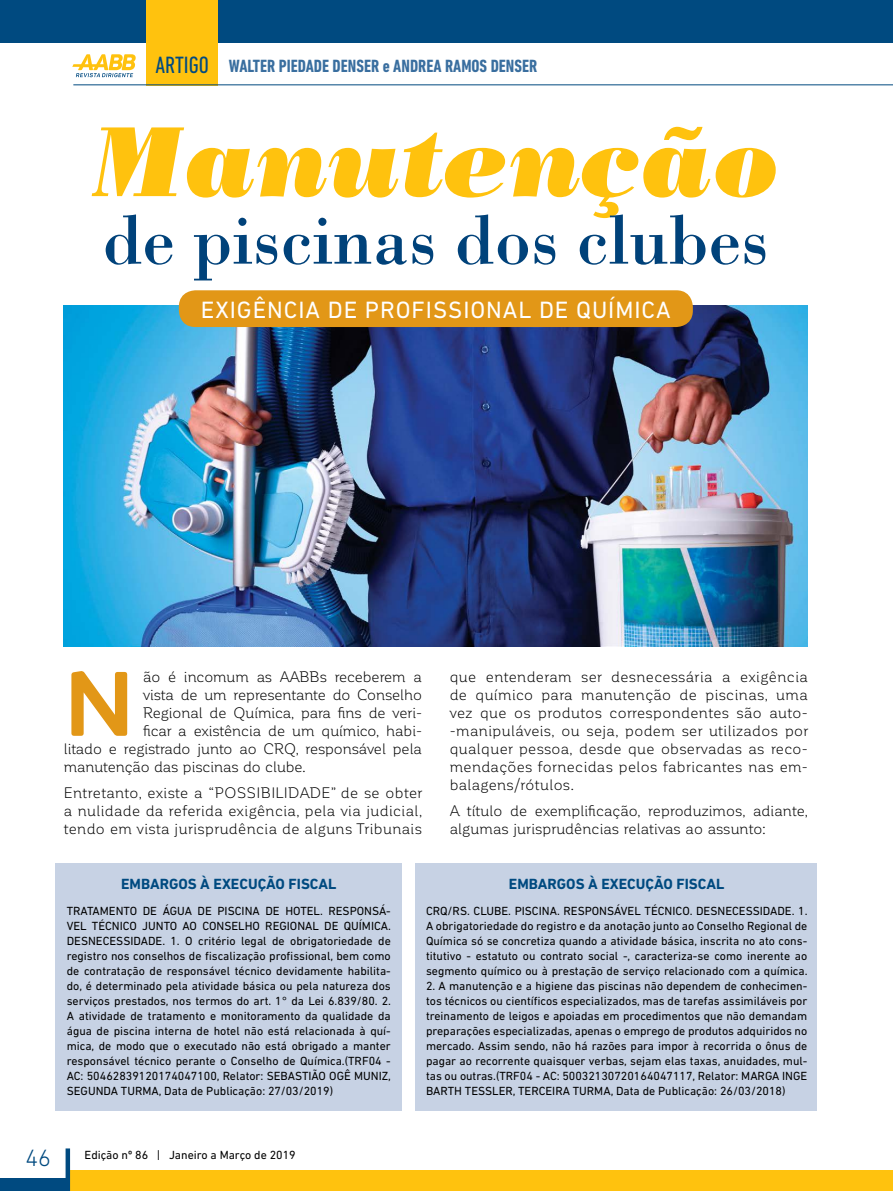
<style>
.page{position:relative;width:893px;height:1191px;background:#fff}
.page>*{position:absolute;margin:0;border:0;box-sizing:border-box;transform-origin:0 0}
.t1{font:italic 99px "Bodoni Std Poster";color:#ffc20e}
.t2{font:700 90px "Corporative Soft";color:#e29717}
.t3{font:72px "Bodoni Std";color:#00427a}
.t4{font:24px "DIN Next LT Pro";letter-spacing:.04em;color:#fff}
.t5{font:300 24px "DIN Next LT Pro";color:#004a80}
.t6{font:700 condensed 18px "DIN Next LT Pro";color:#396e9f}
.t7{font:15px/18px "Corporative Soft";letter-spacing:-.005em;color:#000;text-align:justify}
.t8{font:700 15px "DIN Next LT Pro";color:#004a80}
.t9{font:12px/15px "DIN Next LT Pro";color:#000;text-align:justify}
.s1{font-weight:400;font-size:24px;color:#004a80}
</style>
<div class="page">
<div style="left:68px;top:1170px;width:824px;height:21px;background:#ffc20e"></div>
<hr style="left:66px;top:1148px;width:4px;height:43px;background:#004a80">
<div style="left:0;top:1178px;width:68px;height:13px;background:#004a80"></div>
<img style="left:64px;top:306px;width:744px;height:340px">
<div style="left:415px;top:863px;width:401px;height:247px;background:#c7d2e4"></div>
<div style="left:55px;top:863px;width:347px;height:247px;background:#c7d2e4"></div>
<div style="left:0;top:0;width:893px;height:43px;background:#004a80"></div>
<svg style="left:72px;top:54px;width:64px;height:23px"></svg>
<div style="left:146px;top:0;width:72px;height:85px;background:#ffc20e"></div>
<hr style="left:73px;top:84px;width:820px;height:1px;background:#004a80">
<div style="left:179px;top:290px;width:514px;height:37px;background:#e29717;border-radius:16px"></div>
<h3 class="t6" style="left:155px;top:55px;width:383px"><span class="s1">ARTIGO</span> WALTER PIEDADE DENSER e ANDREA RAMOS DENSER</h3>
<h1 class="t1" style="left:92px;top:102px;width:689px">Manutenção</h1>
<h3 class="t3" style="left:103px;top:196px;width:668px">de piscinas dos clubes</h3>
<h3 class="t4" style="left:201px;top:295px;width:471px">EXIGÊNCIA DE PROFISSIONAL DE QUÍMICA</h3>
<h2 class="t2" style="left:64px;top:655px;width:72px">N</h2>
<p class="t7" style="left:143px;top:667px;width:280px">ão é incomum as AABBs receberem a</p>
<p class="t7" style="left:450px;top:667px;width:360px">que entenderam ser desnecessária a exigência de químico para manutenção de piscinas, uma vez que os produtos correspondentes são auto--manipuláveis, ou seja, podem ser utilizados por qualquer pessoa, desde que observadas as reco&shy;mendações fornecidas pelos fabricantes nas em&shy;balagens/rótulos.</p>
<p class="t7" style="left:450px;top:802px;width:360px">A título de exemplificação, reproduzimos, adiante, algumas jurisprudências relativas ao assunto:</p>
<p class="t7" style="left:143px;top:685px;width:280px">vista de um representante do Conselho</p>
<p class="t7" style="left:143px;top:703px;width:280px">Regional de Química, para fins de veri-</p>
<p class="t7" style="left:143px;top:721px;width:280px">ficar a existência de um químico, habi-</p>
<p class="t7" style="left:64px;top:739px;width:360px">litado e registrado junto ao CRQ, responsável pela</p>
<p class="t7" style="left:64px;top:757px;width:243px">manutenção das piscinas do clube.</p>
<p class="t7" style="left:64px;top:784px;width:360px">Entretanto, existe a “POSSIBILIDADE” de se obter a nulidade da referida exigência, pela via judicial, tendo em vista jurisprudência de alguns Tribunais</p>
<p class="t8" style="left:121px;top:875px;width:217px">EMBARGOS À EXECUÇÃO FISCAL</p>
<p class="t9" style="left:67px;top:903px;width:326px">TRATAMENTO DE ÁGUA DE PISCINA DE HOTEL. RESPONSÁ-VEL TÉCNICO JUNTO AO CONSELHO REGIONAL DE QUÍMICA.<br>DESNECESSIDADE. 1. O critério legal de obrigatoriedade de registro nos conselhos de fiscalização profissional, bem como de contratação de responsável técnico devidamente habilita&shy;do, é determinado pela atividade básica ou pela natureza dos serviços prestados, nos termos do art. 1° da Lei 6.839/80. 2.<br>A atividade de tratamento e monitoramento da qualidade da água de piscina interna de hotel não está relacionada à quí&shy;mica, de modo que o executado não está obrigado a manter responsável técnico perante o Conselho de Química.(TRF04 - AC: 50462839120174047100, Relator: SEBASTIÃO OGÊ MUNIZ, SEGUNDA TURMA, Data de Publicação: 27/03/2019)</p>
<p class="t8" style="left:509px;top:875px;width:217px">EMBARGOS À EXECUÇÃO FISCAL</p>
<p class="t9" style="left:426px;top:903px;width:383px">CRQ/RS. CLUBE. PISCINA. RESPONSÁVEL TÉCNICO. DESNECESSIDADE. 1.<br>A obrigatoriedade do registro e da anotação junto ao Conselho Regional de Química só se concretiza quando a atividade básica, inscrita no ato cons&shy;titutivo - estatuto ou contrato social -, caracteriza-se como inerente ao segmento químico ou à prestação de serviço relacionado com a química.</p>
<p class="t9" style="left:426px;top:978px;width:383px">2. A manutenção e a higiene das piscinas não dependem de conhecimen&shy;tos técnicos ou científicos especializados, mas de tarefas assimiláveis por treinamento de leigos e apoiadas em procedimentos que não demandam preparações especializadas, apenas o emprego de produtos adquiridos no mercado. Assim sendo, não há razões para impor à recorrida o ônus de pagar ao recorrente quaisquer verbas, sejam elas taxas, anuidades, mul&shy;tas ou outras.(TRF04 - AC: 50032130720164047117, Relator: MARGA INGE BARTH TESSLER, TERCEIRA TURMA, Data de Publicação: 26/03/2018)</p>
<h3 class="t5" style="left:25px;top:1144px;width:27px">46</h3>
<p class="t9" style="left:85px;top:1147px;width:213px">Edição nº 86 | Janeiro a Março de 2019</p>
</div>
